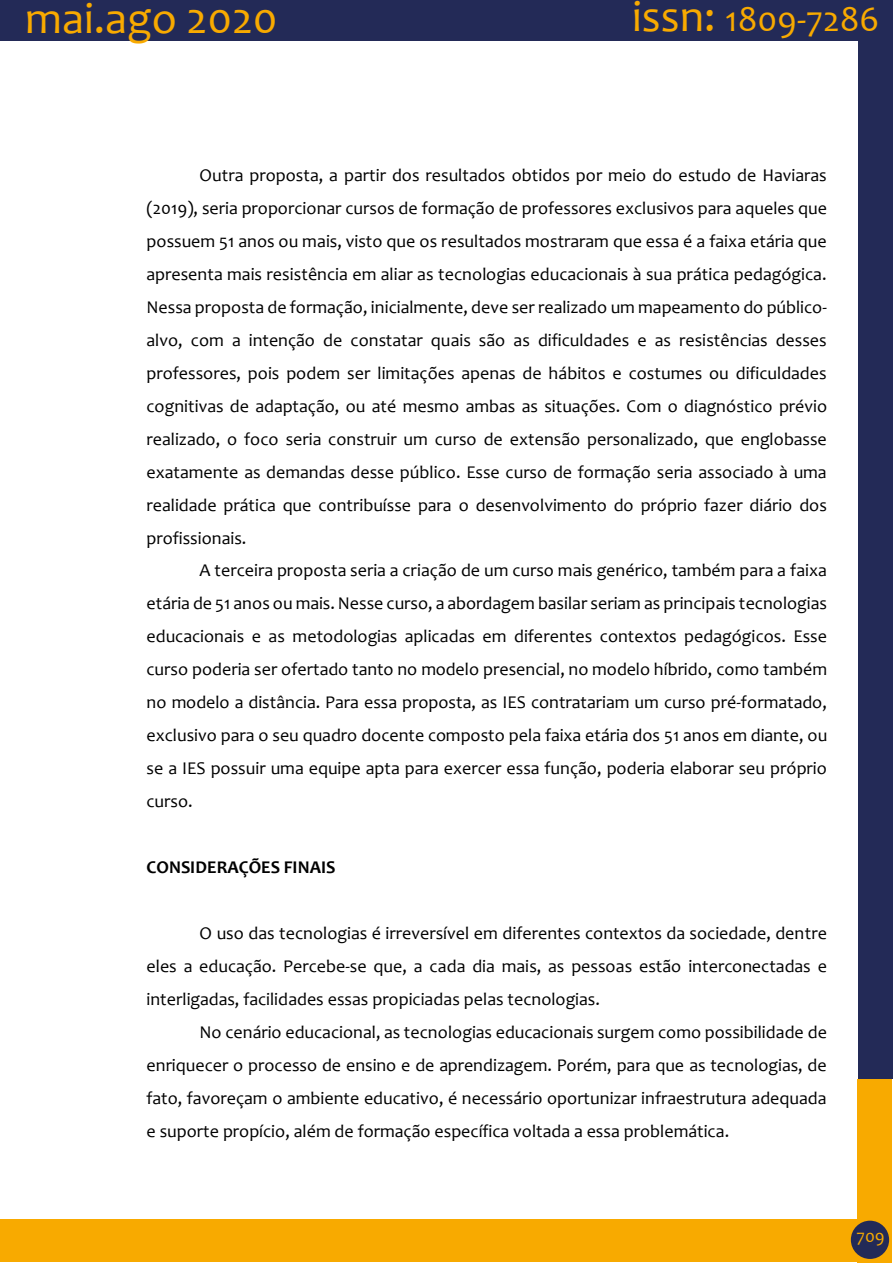
<style>
.page{position:relative;width:893px;height:1263px;background:#fff}
.page>*{position:absolute;margin:0;border:0;box-sizing:border-box;transform-origin:0 0}
.t1{font:45px "Candara";color:#f8aa00}
.t2{font:36px "Candara";color:#f8aa00}
.t3{font:18px/33px "Candara";color:#000;text-align:justify}
.t4{font:700 18px "Candara";letter-spacing:.005em;color:#000}
.t5{font:18px "Candara";color:#f8aa00}
.s1{font-size:45px}
</style>
<div class="page">
<div style="left:858px;top:0;width:34px;height:1079px;background:#232a57"></div>
<div style="left:0;top:0;width:890px;height:41px;background:#232a57"></div>
<div style="left:857px;top:1079px;width:34px;height:184px;background:#f8aa00"></div>
<div style="left:0;top:1219px;width:860px;height:43px;background:#f8aa00"></div>
<div style="left:851px;top:1221px;width:38px;height:38px;background:#232a57;border-radius:50%"></div>
<h1 class="t1" style="left:25px;top:-9px;width:254px">mai.ago 2020</h1>
<h2 class="t2" style="left:632px;top:-3px;width:249px"><span class="s1">issn:</span> 1809-7286</h2>
<p class="t3" style="left:146px;top:159px;width:682px;text-indent:53px">Outra proposta, a partir dos resultados obtidos por meio do estudo de Haviaras (2019), seria proporcionar cursos de formação de professores exclusivos para aqueles que possuem 51 anos ou mais, visto que os resultados mostraram que essa é a faixa etária que apresenta mais resistência em aliar as tecnologias educacionais à sua prática pedagógica.<br>Nessa proposta de formação, inicialmente, deve ser realizado um mapeamento do público&shy;alvo, com a intenção de constatar quais são as dificuldades e as resistências desses professores, pois podem ser limitações apenas de hábitos e costumes ou dificuldades cognitivas de adaptação, ou até mesmo ambas as situações. Com o diagnóstico prévio realizado, o foco seria construir um curso de extensão personalizado, que englobasse exatamente as demandas desse público. Esse curso de formação seria associado à uma realidade prática que contribuísse para o desenvolvimento do próprio fazer diário dos profissionais.</p>
<p class="t3" style="left:146px;top:554px;width:682px;text-indent:53px">A terceira proposta seria a criação de um curso mais genérico, também para a faixa etária de 51 anos ou mais. Nesse curso, a abordagem basilar seriam as principais tecnologias educacionais e as metodologias aplicadas em diferentes contextos pedagógicos. Esse curso poderia ser ofertado tanto no modelo presencial, no modelo híbrido, como também no modelo a distância. Para essa proposta, as IES contratariam um curso pré-formatado, exclusivo para o seu quadro docente composto pela faixa etária dos 51 anos em diante, ou se a IES possuir uma equipe apta para exercer essa função, poderia elaborar seu próprio curso.</p>
<p class="t4" style="left:146px;top:856px;width:191px">CONSIDERAÇÕES FINAIS</p>
<p class="t3" style="left:146px;top:917px;width:682px;text-indent:53px">O uso das tecnologias é irreversível em diferentes contextos da sociedade, dentre eles a educação. Percebe-se que, a cada dia mais, as pessoas estão interconectadas e interligadas, facilidades essas propiciadas pelas tecnologias.</p>
<p class="t3" style="left:146px;top:1016px;width:682px;text-indent:53px">No cenário educacional, as tecnologias educacionais surgem como possibilidade de enriquecer o processo de ensino e de aprendizagem. Porém, para que as tecnologias, de fato, favoreçam o ambiente educativo, é necessário oportunizar infraestrutura adequada e suporte propício, além de formação específica voltada a essa problemática.</p>
<p class="t5" style="left:856px;top:1224px;width:30px">709</p>
</div>
